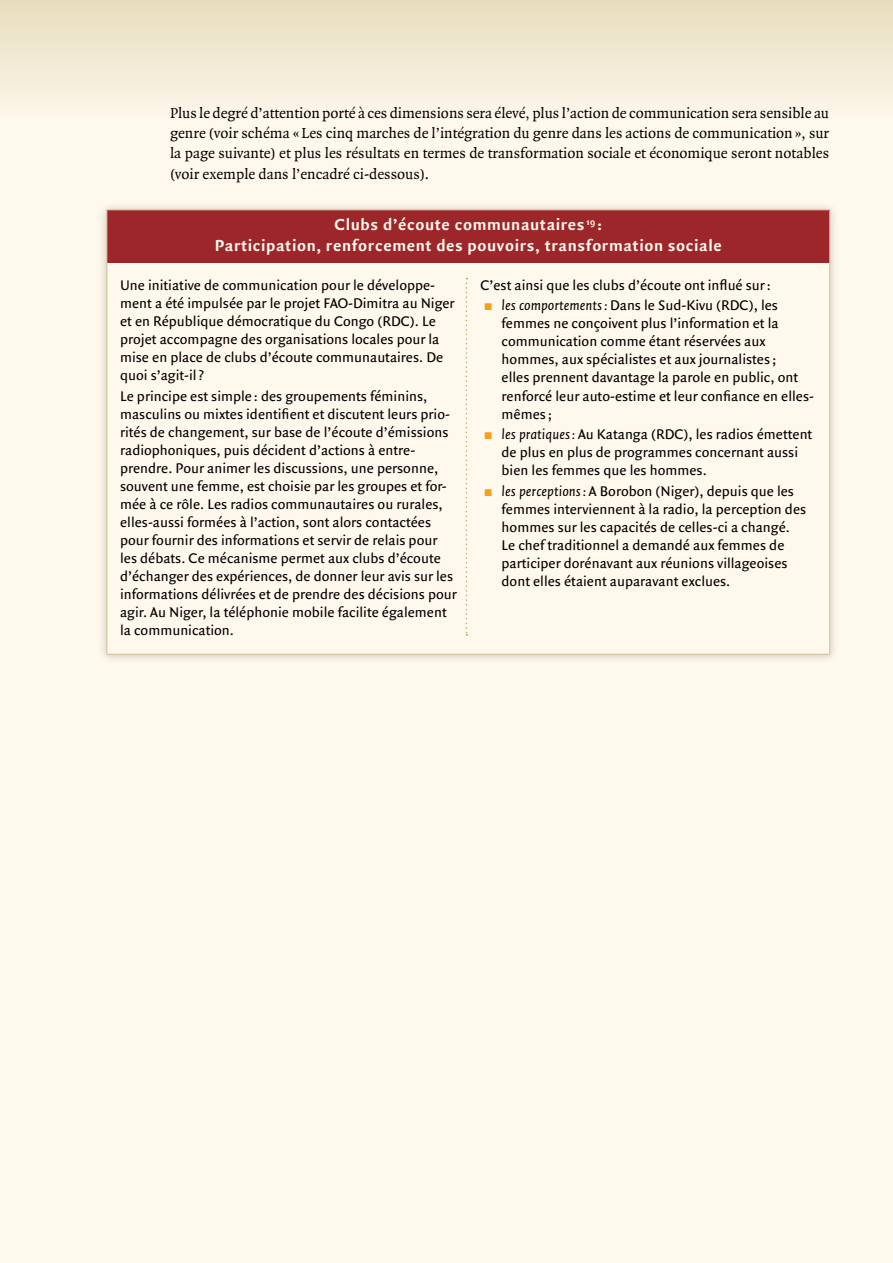
<style>
.page{position:relative;width:893px;height:1263px;background:#fff}
.page>*{position:absolute;margin:0;border:0;box-sizing:border-box;transform-origin:0 0}
.t1{font:700 17.1px/20.5px "Quadraat Sans";letter-spacing:.035em;color:#fff8ed;text-align:center}
.t2{font:15.6px/20.2px "Quadraat";color:#000;text-align:justify}
.t3{font:15px/18px "Quadraat Sans";color:#000}
.s1{font-family:"Quadraat";color:#f6a01a}
.s2{font-style:italic}
</style>
<div class="page">
<div style="left:0;top:35px;width:893px;height:1228px;background:#fff8ed"></div>
<div style="left:0;top:0;width:893px;height:121px;background:linear-gradient(to bottom,#e7ddbd,#fdf6ec)"></div>
<div style="left:97px;top:200px;width:742px;height:463px;background:#000;opacity:.2"></div>
<div style="left:107px;top:210px;width:723px;height:54px;background:#9d262a"></div>
<div style="left:107px;top:264px;width:723px;height:390px;background:#fff8ed"></div>
<hr style="left:106px;top:209px;width:724px;height:1px;background:#d4c39b">
<hr style="left:106px;top:210px;width:1px;height:54px;background:#d4c39b">
<hr style="left:829px;top:210px;width:1px;height:54px;background:#d4c39b">
<hr style="left:106px;top:264px;width:1px;height:390px;background:#d4c39b">
<hr style="left:829px;top:264px;width:1px;height:390px;background:#d4c39b">
<hr style="left:106px;top:654px;width:724px;height:1px;background:#d4c39b">
<svg style="left:466px;top:278px;width:1px;height:358px"></svg>
<p class="t2" style="left:170px;top:103px;width:661px">Plus le degré d’attention porté à ces dimensions sera élevé, plus l’action de communication sera sensible au genre (voir schéma « Les cinq marches de l’intégration du genre dans les actions de communication», sur la page suivante) et plus les résultats en termes de transformation sociale et économique seront notables (voir exemple dans l’encadré ci-dessous).</p>
<p class="t1" style="left:215px;top:215px;width:508px">Clubs d’écoute communautaires<sup>19</sup> :<br>Participation, renforcement des pouvoirs, transformation sociale</p>
<p class="t3" style="left:120px;top:276px;width:336px">Une initiative de communication pour le développe&shy;ment a été impulsée par le projet FAO-Dimitra au Niger et en République démocratique du Congo (RDC). Le projet accompagne des organisations locales pour la mise en place de clubs d’écoute communautaires. De quoi s’agit-il?</p>
<p class="t3" style="left:120px;top:387px;width:338px">Le principe est simple : des groupements féminins, masculins ou mixtes identifient et discutent leurs prio&shy;rités de changement, sur base de l’écoute d’émissions radiophoniques, puis décident d’actions à entre&shy;prendre. Pour animer les discussions, une personne, souvent une femme, est choisie par les groupes et for&shy;mée à ce rôle. Les radios communautaires ou rurales, elles-aussi formées à l’action, sont alors contactées pour fournir des informations et servir de relais pour les débats. Ce mécanisme permet aux clubs d’écoute d’échanger des expériences, de donner leur avis sur les informations délivrées et de prendre des décisions pour agir. Au Niger, la téléphonie mobile facilite également la communication.</p>
<p class="t3" style="left:480px;top:275px;width:299px;line-height:21px">C’est ainsi que les clubs d’écoute ont influé sur: <span class="s1">π</span> <span class="s2">les comportements:</span> Dans le Sud-Kivu (RDC), les</p>
<p class="t3" style="left:502px;top:315px;width:314px">femmes ne conçoivent plus l’information et la communication comme étant réservées aux hommes, aux spécialistes et aux journalistes ;<br>elles prennent davantage la parole en public, ont renforcé leur auto-estime et leur confiance en elles&shy;mêmes ;</p>
<p class="t3" style="left:502px;top:426px;width:312px;text-indent:-17px"><span class="s1">π</span> <span class="s2">les pratiques:</span> Au Katanga (RDC), les radios émettent de plus en plus de programmes concernant aussi bien les femmes que les hommes.</p>
<p class="t3" style="left:502px;top:483px;width:306px;text-indent:-17px"><span class="s1">π</span> <span class="s2">les perceptions:</span> A Borobon (Niger), depuis que les femmes interviennent à la radio, la perception des hommes sur les capacités de celles-ci a changé.<br>Le chef traditionnel a demandé aux femmes de participer dorénavant aux réunions villageoises dont elles étaient auparavant exclues.</p>
</div>
